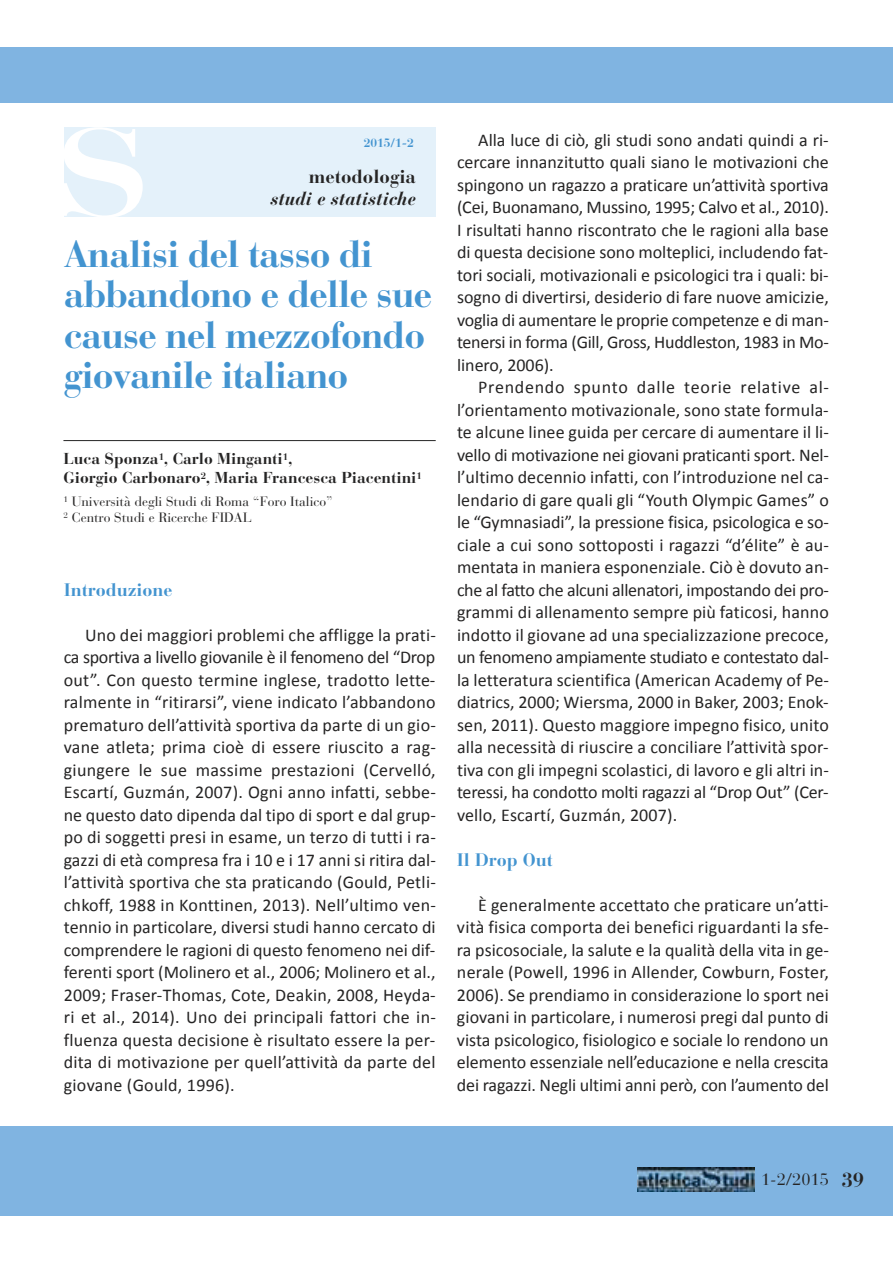
<style>
.page{position:relative;width:893px;height:1263px;background:#fff}
.page>*{position:absolute;margin:0;border:0;box-sizing:border-box;transform-origin:0 0}
.t1{font:700 123px "Bauer Bodoni";color:#fff;scale:1.3 1}
.t2{font:700 37.5px/40.5px "Bauer Bodoni";letter-spacing:-.03em;color:#4394d0}
.t3{font:italic 700 18.75px "Bauer Bodoni";color:#252424}
.t4{font:700 18.75px "Bauer Bodoni";color:#252424}
.t5{font:18px/22.5px "Calibri";letter-spacing:-.01em;color:#252424;text-align:justify}
.t6{font:700 18px "Bauer Bodoni";color:#4394d0}
.t7{font:16.5px "Bauer Bodoni";color:#252424}
.t8{font:700 15.75px/18.9px "Bauer Bodoni";color:#252424}
.t9{font:13.5px/16.4px "Bauer Bodoni";color:#252424}
.t10{font:700 12px "Bauer Bodoni";color:#4394d0}
.s1{font-weight:700;font-size:20.25px}
</style>
<div class="page">
<div style="left:0;top:1127px;width:893px;height:89px;background:#80b4e1"></div>
<img style="left:638px;top:1167px;width:117px;height:24px">
<div style="left:64px;top:127px;width:372px;height:90px;background:#e4f1fa"></div>
<hr style="left:63px;top:440px;width:373px;height:1px;background:#252424">
<div style="left:0;top:47px;width:893px;height:55px;background:#80b4e1"></div>
<h1 class="t1" style="left:54px;top:125px;width:77px">S</h1>
<p class="t10" style="left:364px;top:138px;width:51px">2015/1-2</p>
<p class="t4" style="left:309px;top:169px;width:109px">metodologia</p>
<p class="t3" style="left:271px;top:191px;width:147px">studi e statistiche</p>
<h2 class="t2" style="left:64px;top:237px;width:370px">Analisi del tasso di abbandono e delle sue cause nel mezzofondo giovanile italiano</h2>
<p class="t8" style="left:63px;top:451px;width:360px">Luca Sponza<sup>1</sup>, Carlo Minganti<sup>1</sup>,<br>Giorgio Carbonaro<sup>2</sup>, Maria Francesca Piacentini<sup>1</sup></p>
<p class="t9" style="left:63px;top:494px;width:271px"><sup>1</sup> Università degli Studi di Roma “Foro Italico”<br><sup>2</sup> Centro Studi e Ricerche FIDAL</p>
<p class="t6" style="left:64px;top:583px;width:110px">Introduzione</p>
<p class="t5" style="left:64px;top:625px;width:374px;text-indent:21px">Uno dei maggiori problemi che affligge la prati&shy;ca sportiva a livello giovanile è il fenomeno del “Drop out”. Con questo termine inglese, tradotto lette&shy;ralmente in “ritirarsi”, viene indicato l’abbandono prematuro dell’attività sportiva da parte di un gio&shy;vane atleta; prima cioè di essere riuscito a rag&shy;giungere le sue massime prestazioni (Cervelló, Escartí, Guzmán, 2007). Ogni anno infatti, sebbe&shy;ne questo dato dipenda dal tipo di sport e dal grup&shy;po di soggetti presi in esame, un terzo di tutti i ra&shy;gazzi di età compresa fra i 10 e i 17 anni si ritira dal&shy;l’attività sportiva che sta praticando (Gould, Petli&shy;chkoff, 1988 in Konttinen, 2013). Nell’ultimo ven&shy;tennio in particolare, diversi studi hanno cercato di comprendere le ragioni di questo fenomeno nei dif&shy;ferenti sport (Molinero et al., 2006; Molinero et al., 2009; Fraser-Thomas, Cote, Deakin, 2008, Heyda&shy;ri et al., 2014). Uno dei principali fattori che in&shy;fluenza questa decisione è risultato essere la per&shy;dita di motivazione per quell’attività da parte del giovane (Gould, 1996).</p>
<p class="t5" style="left:457px;top:130px;width:373px;text-indent:21px">Alla luce di ciò, gli studi sono andati quindi a ri&shy;cercare innanzitutto quali siano le motivazioni che spingono un ragazzo a praticare un’attività sportiva (Cei, Buonamano, Mussino, 1995; Calvo et al., 2010).<br>I risultati hanno riscontrato che le ragioni alla base di questa decisione sono molteplici, includendo fat&shy;tori sociali, motivazionali e psicologici tra i quali: bi&shy;sogno di divertirsi, desiderio di fare nuove amicizie, voglia di aumentare le proprie competenze e di man&shy;tenersi in forma (Gill, Gross, Huddleston, 1983 in Mo&shy;linero, 2006).</p>
<p class="t5" style="left:457px;top:378px;width:374px;text-indent:21px">Prendendo spunto dalle teorie relative al&shy;l’orientamento motivazionale, sono state formula&shy;te alcune linee guida per cercare di aumentare il li&shy;vello di motivazione nei giovani praticanti sport. Nel&shy;l’ultimo decennio infatti, con l’introduzione nel ca&shy;lendario di gare quali gli “Youth Olympic Games” o le “Gymnasiadi”, la pressione fisica, psicologica e so&shy;ciale a cui sono sottoposti i ragazzi “d’élite” è au&shy;mentata in maniera esponenziale. Ciò è dovuto an&shy;che al fatto che alcuni allenatori, impostando dei pro&shy;grammi di allenamento sempre più faticosi, hanno indotto il giovane ad una specializzazione precoce, un fenomeno ampiamente studiato e contestato dal&shy;la letteratura scientifica (American Academy of Pe&shy;diatrics, 2000; Wiersma, 2000 in Baker, 2003; Enok&shy;sen, 2011). Questo maggiore impegno fisico, unito alla necessità di riuscire a conciliare l’attività spor&shy;tiva con gli impegni scolastici, di lavoro e gli altri in&shy;teressi, ha condotto molti ragazzi al “Drop Out” (Cer&shy;vello, Escartí, Guzmán, 2007).</p>
<p class="t6" style="left:457px;top:852px;width:97px">Il Drop Out</p>
<p class="t5" style="left:457px;top:895px;width:374px;text-indent:21px">È generalmente accettato che praticare un’atti&shy;vità fisica comporta dei benefici riguardanti la sfe&shy;ra psicosociale, la salute e la qualità della vita in ge&shy;nerale (Powell, 1996 in Allender, Cowburn, Foster, 2006). Se prendiamo in considerazione lo sport nei giovani in particolare, i numerosi pregi dal punto di vista psicologico, fisiologico e sociale lo rendono un elemento essenziale nell’educazione e nella crescita dei ragazzi. Negli ultimi anni però, con l’aumento del</p>
<p class="t7" style="left:761px;top:1173px;width:104px">1-2/2015 <span class="s1">39</span></p>
</div>
